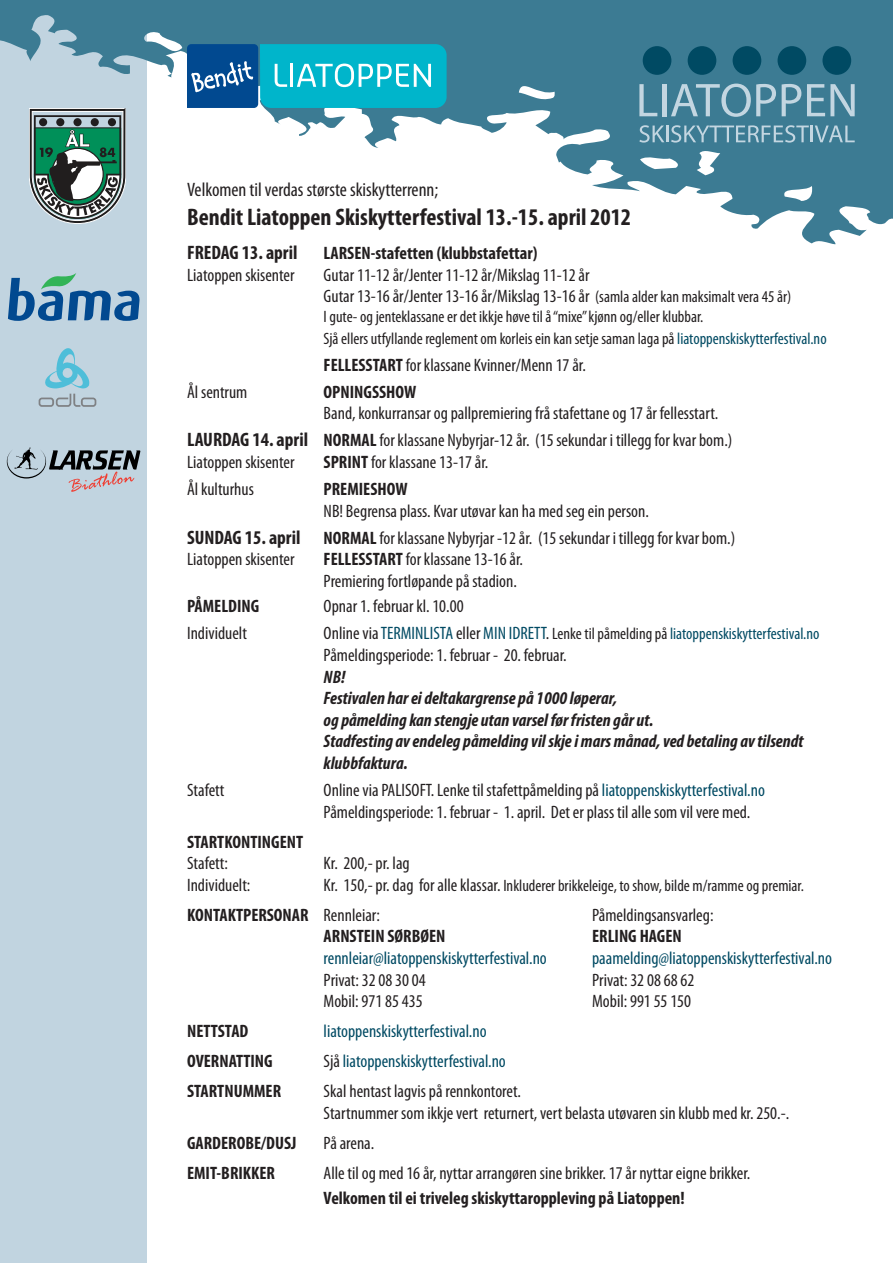
<style>
.page{position:relative;width:893px;height:1263px;background:#fff}
.page>*{position:absolute;margin:0;border:0;box-sizing:border-box;transform-origin:0 0}
.t1{font:700 condensed 24px "Myriad Pro";color:#231f20}
.t2{font:condensed 19.5px "Myriad Pro";color:#231f20}
.t3{font:700 condensed 19.5px "Myriad Pro";color:#231f20}
.t4{font:condensed 18px/21.6px "Myriad Pro";color:#231f20}
.t5{font:700 condensed 18px "Myriad Pro";color:#231f20}
.t6{font:italic 700 condensed 18px/21.6px "Myriad Pro";color:#231f20}
.t7{font:condensed 18px "Myriad Pro";color:#004a63}
.t8{font:condensed 16.5px "Myriad Pro";color:#231f20}
.t9{font:condensed 16.5px "Myriad Pro";color:#004a63}
.s1{font-size:16.5px}
.s2{color:#004a63}
.s3{font-weight:700}
.s4{font-weight:700;font-size:19.5px}
.s5{font-size:18px;color:#231f20}
.s6{font-size:18px}
.s7{color:#231f20}
.s8{font-weight:700;font-style:italic}
.s9{font-weight:400}
</style>
<div class="page">
<div style="left:0;top:0;width:147px;height:1263px;background:#c1d4e0"></div>
<svg style="left:0;top:0;width:893px;height:244px"></svg>
<svg style="left:639px;top:84px;width:18px;height:32px"></svg>
<hr style="left:662px;top:84px;width:4px;height:32px;background:#c3d6e1">
<svg style="left:671px;top:84px;width:105px;height:33px;background:#6798ab"></svg>
<svg style="left:782px;top:84px;width:19px;height:32px"></svg>
<svg style="left:807px;top:84px;width:48px;height:32px;background:#73a0b3"></svg>
<svg style="left:639px;top:125px;width:216px;height:18px;background:#6496aa"></svg>
<div style="left:643px;top:46px;width:28px;height:29px;background:#004a63;border-radius:50%"></div>
<div style="left:822px;top:46px;width:29px;height:29px;background:#004a63;border-radius:50%"></div>
<div style="left:777px;top:46px;width:29px;height:29px;background:#004a63;border-radius:50%"></div>
<div style="left:733px;top:46px;width:28px;height:29px;background:#004a63;border-radius:50%"></div>
<div style="left:688px;top:46px;width:28px;height:29px;background:#004a63;border-radius:50%"></div>
<svg style="left:29px;top:108px;width:97px;height:116px"></svg>
<svg style="left:187px;top:44px;width:259px;height:64px;background:#1ba1c1"></svg>
<svg style="left:8px;top:273px;width:132px;height:48px"></svg>
<svg style="left:39px;top:394px;width:57px;height:13px"></svg>
<svg style="left:45px;top:348px;width:44px;height:40px"></svg>
<svg style="left:7px;top:447px;width:133px;height:45px"></svg>
<p class="t2" style="left:187px;top:178px;width:253px">Velkomen til verdas største skiskytterrenn;</p>
<p class="t1" style="left:187px;top:202px;width:446px">Bendit Liatoppen Skiskytterfestival 13.-15. april 2012</p>
<p class="t3" style="left:187px;top:240px;width:112px">FREDAG 13. april</p>
<p class="t5" style="left:324px;top:242px;width:215px">LARSEN-stafetten (klubbstafettar)</p>
<p class="t4" style="left:187px;top:264px;width:109px">Liatoppen skisenter</p>
<p class="t4" style="left:324px;top:264px;width:267px">Gutar 11-12 år/Jenter 11-12 år/Mikslag 11-12 år</p>
<p class="t4" style="left:324px;top:285px;width:469px">Gutar 13-16 år/Jenter 13-16 år/Mikslag 13-16 år <span class="s1">(samla alder kan maksimalt vera 45 år)</span></p>
<p class="t8" style="left:324px;top:307px;width:381px">I gute- og jenteklassane er det ikkje høve til å “mixe” kjønn og/eller klubbar.</p>
<p class="t8" style="left:324px;top:328px;width:505px">Sjå ellers utfyllande reglement om korleis ein kan setje saman laga på <span class="s2">liatoppenskiskytterfestival.no</span></p>
<p class="t4" style="left:324px;top:354px;width:264px"><span class="s3">FELLESSTART</span> for klassane Kvinner/Menn 17 år.</p>
<p class="t4" style="left:187px;top:381px;width:62px">Ål sentrum</p>
<p class="t5" style="left:324px;top:380px;width:94px">OPNINGSSHOW</p>
<p class="t4" style="left:324px;top:402px;width:396px">Band, konkurransar og pallpremiering frå stafettane og 17 år fellesstart.</p>
<p class="t4" style="left:187px;top:429px;width:547px"><span class="s4">LAURDAG 14. april</span> <span class="s3">NORMAL</span> for klassane Nybyrjar-12 år. (15 sekundar i tillegg for kvar bom.)</p>
<p class="t4" style="left:187px;top:451px;width:109px">Liatoppen skisenter</p>
<p class="t4" style="left:324px;top:451px;width:166px"><span class="s3">SPRINT</span> for klassane 13-17 år.</p>
<p class="t4" style="left:187px;top:478px;width:68px">Ål kulturhus</p>
<p class="t5" style="left:324px;top:478px;width:86px">PREMIESHOW</p>
<p class="t4" style="left:324px;top:500px;width:327px">NB! Begrensa plass. Kvar utøvar kan ha med seg ein person.</p>
<p class="t4" style="left:187px;top:527px;width:550px"><span class="s4">SUNDAG 15. april</span> <span class="s3">NORMAL</span> for klassane Nybyrjar -12 år. (15 sekundar i tillegg for kvar bom.)</p>
<p class="t4" style="left:187px;top:548px;width:109px">Liatoppen skisenter</p>
<p class="t4" style="left:324px;top:548px;width:201px"><span class="s3">FELLESSTART</span> for klassane 13-16 år.</p>
<p class="t4" style="left:324px;top:570px;width:195px">Premiering fortløpande på stadion.</p>
<p class="t5" style="left:187px;top:595px;width:74px">PÅMELDING</p>
<p class="t4" style="left:324px;top:595px;width:141px">Opnar 1. februar kl. 10.00</p>
<p class="t4" style="left:187px;top:622px;width:61px">Individuelt</p>
<p class="t9" style="left:324px;top:624px;width:497px"><span class="s5">Online via</span> <span class="s6">TERMINLISTA</span> <span class="s5">eller</span> <span class="s6">MIN IDRETT</span><span class="s5">.</span> <span class="s7">Lenke til påmelding på</span> liatoppenskiskytterfestival.no</p>
<p class="t4" style="left:324px;top:644px;width:245px">Påmeldingsperiode: 1. februar - 20. februar.<br><span class="s8">NB!</span></p>
<p class="t6" style="left:324px;top:687px;width:331px">Festivalen har ei deltakargrense på 1000 løperar,<br>og påmelding kan stengje utan varsel før fristen går ut.</p>
<p class="t6" style="left:324px;top:730px;width:481px">Stadfesting av endeleg påmelding vil skje i mars månad, ved betaling av tilsendt klubbfaktura.</p>
<p class="t4" style="left:187px;top:779px;width:39px">Stafett</p>
<p class="t4" style="left:324px;top:779px;width:443px">Online via PALISOFT. Lenke til stafettpåmelding på <span class="s2">liatoppenskiskytterfestival.no</span></p>
<p class="t4" style="left:324px;top:800px;width:428px">Påmeldingsperiode: 1. februar - 1. april. Det er plass til alle som vil vere med.</p>
<p class="t5" style="left:187px;top:830px;width:118px">STARTKONTINGENT</p>
<p class="t4" style="left:187px;top:852px;width:42px">Stafett:</p>
<p class="t4" style="left:324px;top:852px;width:88px">Kr. 200,- pr. lag</p>
<p class="t4" style="left:187px;top:874px;width:65px">Individuelt:</p>
<p class="t8" style="left:324px;top:875px;width:482px"><span class="s6">Kr. 150,- pr. dag for alle klassar.</span> Inkluderer brikkeleige, to show, bilde m/ramme og premiar.</p>
<p class="t5" style="left:187px;top:903px;width:194px">KONTAKTPERSONAR <span class="s9">Rennleiar:</span></p>
<p class="t4" style="left:592px;top:904px;width:123px">Påmeldingsansvarleg:</p>
<p class="t5" style="left:324px;top:925px;width:123px">ARNSTEIN SØRBØEN</p>
<p class="t5" style="left:592px;top:925px;width:91px">ERLING HAGEN</p>
<p class="t7" style="left:324px;top:947px;width:225px">rennleiar@liatoppenskiskytterfestival.no</p>
<p class="t7" style="left:592px;top:947px;width:241px">paamelding@liatoppenskiskytterfestival.no</p>
<p class="t4" style="left:324px;top:968px;width:104px">Privat: 32 08 30 04</p>
<p class="t4" style="left:592px;top:968px;width:104px">Privat: 32 08 68 62</p>
<p class="t4" style="left:324px;top:990px;width:101px">Mobil: 971 85 435</p>
<p class="t4" style="left:592px;top:990px;width:101px">Mobil: 991 55 150</p>
<p class="t5" style="left:187px;top:1020px;width:63px">NETTSTAD</p>
<p class="t7" style="left:324px;top:1020px;width:164px">liatoppenskiskytterfestival.no</p>
<p class="t5" style="left:187px;top:1050px;width:87px">OVERNATTING</p>
<p class="t7" style="left:324px;top:1050px;width:184px"><span class="s7">Sjå</span> liatoppenskiskytterfestival.no</p>
<p class="t5" style="left:187px;top:1080px;width:96px">STARTNUMMER</p>
<p class="t4" style="left:324px;top:1080px;width:199px">Skal hentast lagvis på rennkontoret.</p>
<p class="t4" style="left:324px;top:1102px;width:467px">Startnummer som ikkje vert returnert, vert belasta utøvaren sin klubb med kr. 250.-.</p>
<p class="t5" style="left:187px;top:1131px;width:111px">GARDEROBE/DUSJ</p>
<p class="t4" style="left:324px;top:1132px;width:52px">På arena.</p>
<p class="t5" style="left:187px;top:1161px;width:89px">EMIT-BRIKKER</p>
<p class="t4" style="left:324px;top:1162px;width:428px">Alle til og med 16 år, nyttar arrangøren sine brikker. 17 år nyttar eigne brikker.</p>
<p class="t5" style="left:324px;top:1187px;width:363px">Velkomen til ei triveleg skiskyttaroppleving på Liatoppen!</p>
</div>
